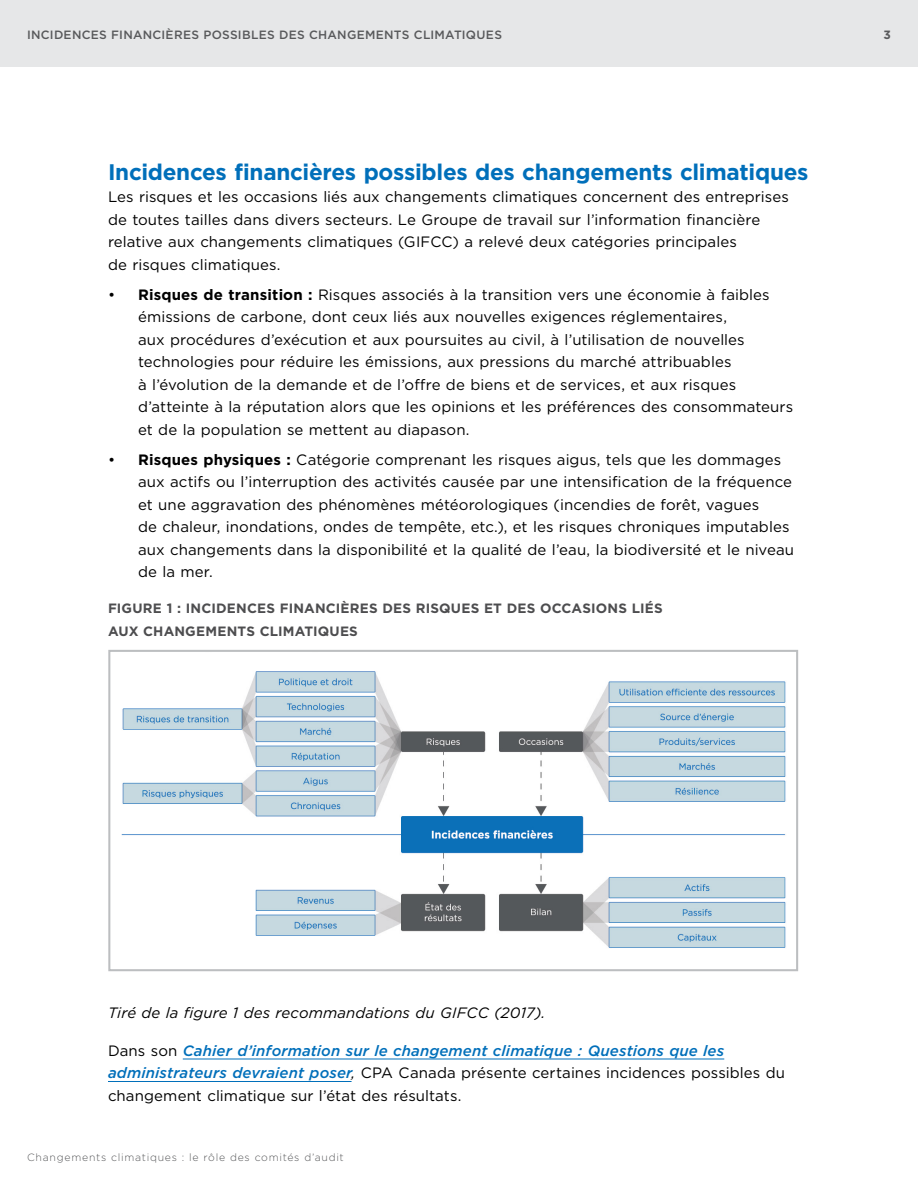
<style>
.page{position:relative;width:918px;height:1188px;background:#fff}
.page>*{position:absolute;margin:0;border:0;box-sizing:border-box;transform-origin:0 0}
.t1{font:700 22.5px "Gotham";letter-spacing:-.015em;color:#006fba}
.t2{font:15px/22.5px "Gotham";letter-spacing:.005em;color:#000}
.t3{font:italic 15px "Gotham";letter-spacing:.005em;color:#000}
.t4{font:700 13.5px/22.5px "Gotham";letter-spacing:.015em;color:#4d4d4f}
.t5{font:500 12px "Gotham";letter-spacing:.025em;color:#58595b}
.t6{font:700 12px "Gotham";color:#58595b}
.t7{font:300 10.5px "Gotham";letter-spacing:.07em;color:#58595b}
.s1{font-weight:700}
.s2{font-weight:500;font-style:italic;color:#006fba}
.s3{font-style:italic}
</style>
<div class="page">
<hr style="left:183px;top:1059px;width:541px;height:1px;background:#006fba">
<hr style="left:108px;top:1081px;width:244px;height:1px;background:#006fba">
<img style="left:121px;top:671px;width:665px;height:277px">
<div style="left:108px;top:650px;width:690px;height:321px;border:2px solid #bcbec0"></div>
<div style="left:0;top:0;width:918px;height:68px;background:#e6e7e8"></div>
<p class="t5" style="left:27px;top:26px;width:477px">INCIDENCES FINANCIÈRES POSSIBLES DES CHANGEMENTS CLIMATIQUES</p>
<p class="t6" style="left:884px;top:26px;width:9px">3</p>
<h1 class="t1" style="left:108px;top:157px;width:702px">Incidences financières possibles des changements climatiques</h1>
<p class="t2" style="left:108px;top:186px;width:682px">Les risques et les occasions liés aux changements climatiques concernent des entreprises de toutes tailles dans divers secteurs. Le Groupe de travail sur l’information financière relative aux changements climatiques (GIFCC) a relevé deux catégories principales<br>de risques climatiques.</p>
<p class="t2" style="left:138px;top:283px;width:657px;text-indent:-30px">• <span class="s1">Risques de transition :</span> Risques associés à la transition vers une économie à faibles émissions de carbone, dont ceux liés aux nouvelles exigences réglementaires,<br>aux procédures d’exécution et aux poursuites au civil, à l’utilisation de nouvelles technologies pour réduire les émissions, aux pressions du marché attribuables<br>à l’évolution de la demande et de l’offre de biens et de services, et aux risques d’atteinte à la réputation alors que les opinions et les préférences des consommateurs et de la population se mettent au diapason.</p>
<p class="t2" style="left:138px;top:448px;width:658px;text-indent:-30px">• <span class="s1">Risques physiques :</span> Catégorie comprenant les risques aigus, tels que les dommages aux actifs ou l’interruption des activités causée par une intensification de la fréquence et une aggravation des phénomènes météorologiques (incendies de forêt, vagues<br>de chaleur, inondations, ondes de tempête, etc.), et les risques chroniques imputables aux changements dans la disponibilité et la qualité de l’eau, la biodiversité et le niveau de la mer.</p>
<h2 class="t4" style="left:108px;top:597px;width:556px">FIGURE 1 : INCIDENCES FINANCIÈRES DES RISQUES ET DES OCCASIONS LIÉS<br>AUX CHANGEMENTS CLIMATIQUES</h2>
<p class="t3" style="left:108px;top:1004px;width:439px">Tiré de la figure 1 des recommandations du GIFCC (2017).</p>
<p class="t2" style="left:108px;top:1039px;width:679px">Dans son <span class="s2">Cahier d’information sur le changement climatique : Questions que les administrateurs devraient poser</span><span class="s3">,</span> CPA Canada présente certaines incidences possibles du changement climatique sur l’état des résultats.</p>
<p class="t7" style="left:27px;top:1151px;width:318px">Changements climatiques : le rôle des comités d’audit</p>
</div>
